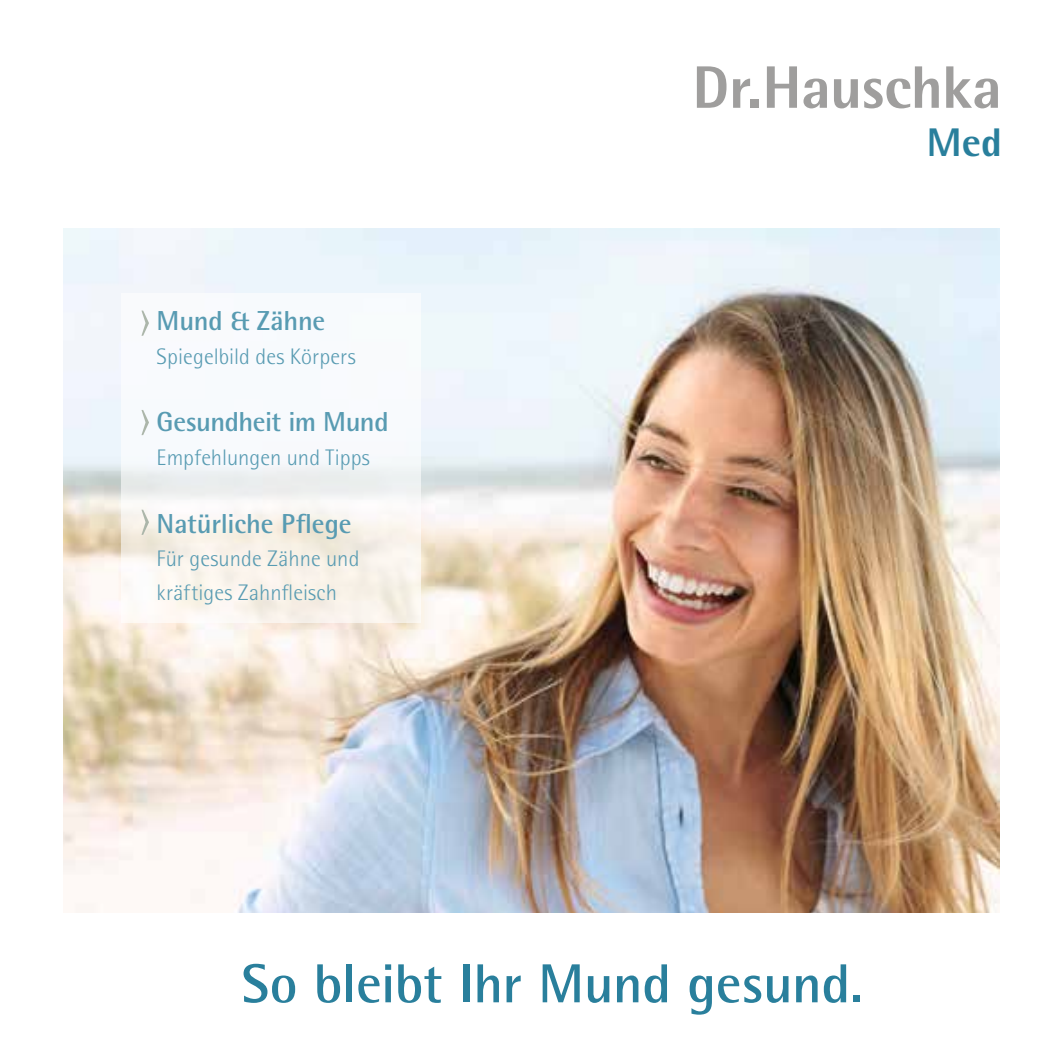
<style>
.page{position:relative;width:1063px;height:1063px;background:#fff}
.page>*{position:absolute;margin:0;border:0;box-sizing:border-box;transform-origin:0 0}
.t1{font:800 60px "Rotis Semi Sans Pro";letter-spacing:-.005em;color:#9f9e9d}
.t2{font:700 55px "Rotis Semi Sans Pro";letter-spacing:-.005em;color:#297f9c}
.t3{font:800 40px "Rotis Semi Sans Pro";color:#297f9c}
.t4{font:700 27.5px "Rotis Semi Sans Pro";letter-spacing:-.01em;color:#589bb2}
.t5{font:300 22.5px/33.8px "Rotis Semi Sans Pro";letter-spacing:.005em;color:#589bb2}
</style>
<div class="page">
<img style="left:64px;top:229px;width:935px;height:684px">
<svg style="left:122px;top:293px;width:299px;height:329px"></svg>
<svg style="left:141px;top:510px;width:8px;height:25px"></svg>
<svg style="left:141px;top:410px;width:8px;height:25px"></svg>
<svg style="left:141px;top:311px;width:8px;height:25px"></svg>
<p class="t4" style="left:157px;top:304px;width:170px">Mund &amp; Zähne</p>
<p class="t5" style="left:157px;top:340px;width:201px">Spiegelbild des Körpers</p>
<p class="t4" style="left:157px;top:405px;width:234px">Gesundheit im Mund</p>
<p class="t5" style="left:157px;top:441px;width:215px">Empfehlungen und Tipps</p>
<p class="t4" style="left:157px;top:506px;width:197px">Natürliche Pflege</p>
<p class="t5" style="left:157px;top:542px;width:204px">Für gesunde Zähne und kräftiges Zahnfleisch</p>
<h1 class="t1" style="left:692px;top:49px;width:311px">Dr.Hauschka</h1>
<h3 class="t3" style="left:927px;top:117px;width:76px">Med</h3>
<h2 class="t2" style="left:241px;top:950px;width:623px">So bleibt Ihr Mund gesund.</h2>
</div>
